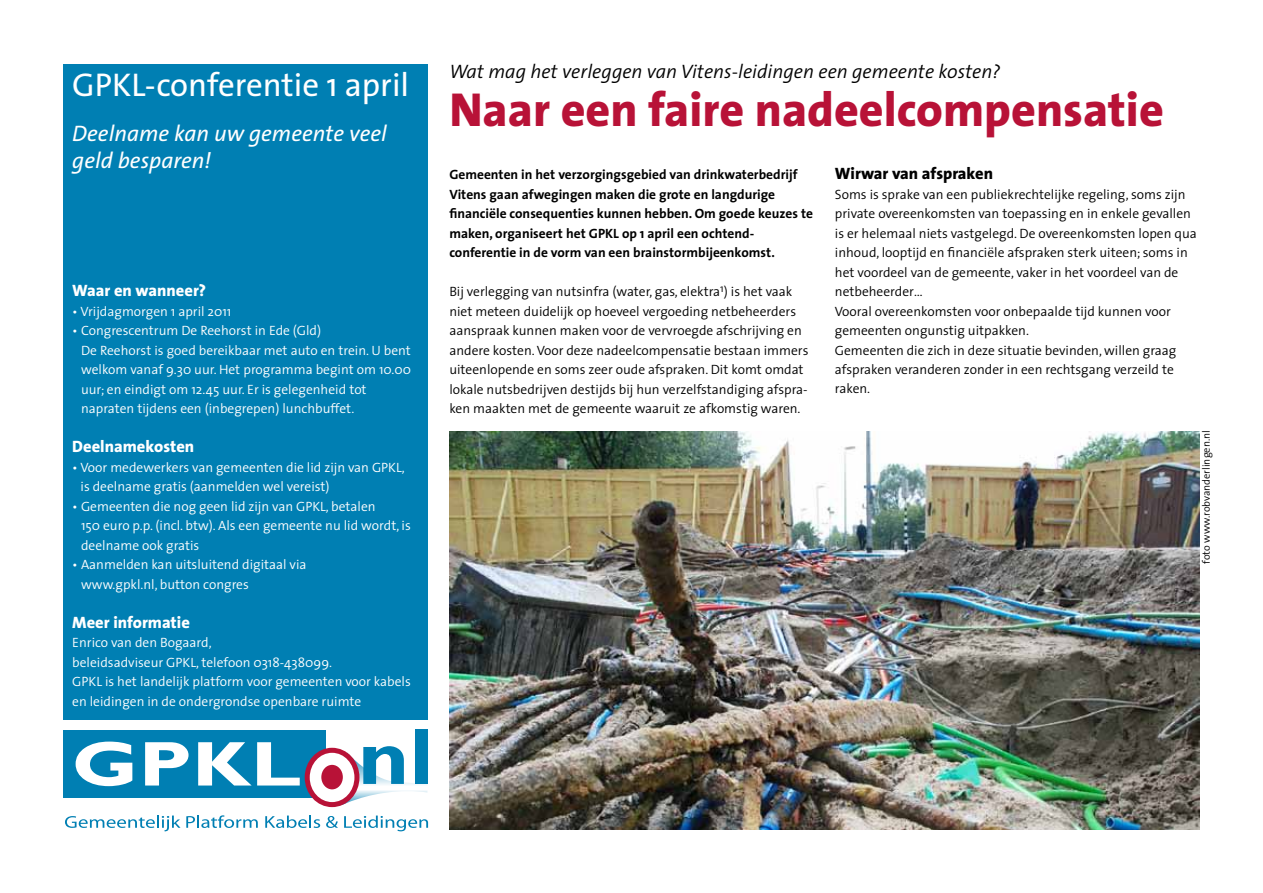
<style>
.page{position:relative;width:1263px;height:893px;background:#fff}
.page>*{position:absolute;margin:0;border:0;box-sizing:border-box;transform-origin:0 0}
.t1{font:800 48px "The Sans";color:#b81237}
.t2{font:33px "The Sans";color:#fff}
.t3{font:italic 22.5px/27px "The Sans";color:#fff}
.t4{font:italic 300 19.5px "The Sans";color:#000}
.t5{font:800 16.5px "The Sans";color:#fff}
.t6{font:800 16.5px "The Sans";color:#000}
.t7{font:300 13.5px/19.5px "The Sans";color:#000}
.t8{font:300 13.5px/19.5px "The Sans";color:#fff}
.t9{font:700 13.5px/19.5px "The Sans";color:#000}
.t10{font:300 10.5px "The Sans";color:#000}
</style>
<div class="page">
<div style="left:64px;top:730px;width:262px;height:68px;background:#007fb3"></div>
<svg style="left:76px;top:742px;width:56px;height:44px"></svg>
<svg style="left:145px;top:742px;width:44px;height:43px"></svg>
<svg style="left:198px;top:742px;width:102px;height:43px"></svg>
<svg style="left:307px;top:750px;width:50px;height:55px"></svg>
<div style="left:305px;top:748px;width:54px;height:59px;border:5px solid #b81237;border-radius:50%"></div>
<div style="left:319px;top:762px;width:26px;height:30px;background:#b81237;border-radius:50%"></div>
<div style="left:316px;top:760px;width:32px;height:34px;border:5px solid #fff;border-radius:50%"></div>
<svg style="left:341px;top:746px;width:87px;height:59px"></svg>
<div style="left:415px;top:729px;width:12px;height:55px;background:#007fb3"></div>
<svg style="left:65px;top:815px;width:115px;height:16px"></svg>
<svg style="left:186px;top:815px;width:72px;height:13px"></svg>
<svg style="left:265px;top:815px;width:55px;height:13px"></svg>
<svg style="left:326px;top:816px;width:12px;height:12px"></svg>
<svg style="left:344px;top:815px;width:84px;height:16px"></svg>
<div style="left:64px;top:64px;width:364px;height:656px;background:#007fb3"></div>
<img style="left:449px;top:431px;width:750px;height:398px">
<h2 class="t2" style="left:72px;top:58px;width:338px">GPKL-conferentie 1 april</h2>
<h3 class="t3" style="left:72px;top:120px;width:316px">Deelname kan uw gemeente veel geld besparen!</h3>
<p class="t5" style="left:72px;top:277px;width:135px">Waar en wanneer?</p>
<p class="t8" style="left:72px;top:301px;width:161px">• Vrijdagmorgen 1 april 2011</p>
<p class="t8" style="left:81px;top:320px;width:331px;text-indent:-9px">• Congrescentrum De Reehorst in Ede (Gld)<br>De Reehorst is goed bereikbaar met auto en trein. U bent welkom vanaf 9.30 uur. Het programma begint om 10.00 uur; en eindigt om 12.45 uur. Er is gelegenheid tot napraten tijdens een (inbegrepen) lunchbuffet.</p>
<p class="t5" style="left:72px;top:433px;width:124px">Deelnamekosten</p>
<p class="t8" style="left:81px;top:457px;width:326px;text-indent:-8px">• Voor medewerkers van gemeenten die lid zijn van GPKL, is deelname gratis (aanmelden wel vereist)</p>
<p class="t8" style="left:81px;top:496px;width:331px;text-indent:-9px">• Gemeenten die nog geen lid zijn van GPKL, betalen<br>150 euro p.p. (incl. btw). Als een gemeente nu lid wordt, is deelname ook gratis</p>
<p class="t8" style="left:81px;top:554px;width:227px;text-indent:-9px">• Aanmelden kan uitsluitend digitaal via www.gpkl.nl, button congres</p>
<p class="t5" style="left:72px;top:608px;width:119px">Meer informatie</p>
<p class="t8" style="left:72px;top:632px;width:340px">Enrico van den Bogaard,<br>beleidsadviseur GPKL, telefoon 0318-438099.<br>GPKL is het landelijk platform voor gemeenten voor kabels en leidingen in de ondergrondse openbare ruimte</p>
<h3 class="t4" style="left:449px;top:56px;width:553px">Wat mag het verleggen van Vitens-leidingen een gemeente kosten?</h3>
<h1 class="t1" style="left:449px;top:70px;width:716px">Naar een faire nadeelcompensatie</h1>
<p class="t9" style="left:449px;top:164px;width:365px">Gemeenten in het verzorgingsgebied van drinkwaterbedrijf Vitens gaan afwegingen maken die grote en langdurige financiële consequenties kunnen hebben. Om goede keuzes te maken, organiseert het GPKL op 1 april een ochtend&shy;conferentie in de vorm van een brainstormbijeenkomst.</p>
<p class="t7" style="left:449px;top:281px;width:361px">Bij verlegging van nutsinfra (water, gas, elektra<sup>1</sup>) is het vaak niet meteen duidelijk op hoeveel vergoeding netbeheerders aanspraak kunnen maken voor de vervroegde afschrijving en andere kosten. Voor deze nadeelcompensatie bestaan immers uiteenlopende en soms zeer oude afspraken. Dit komt omdat lokale nutsbedrijven destijds bij hun verzelfstandiging afspra&shy;ken maakten met de gemeente waaruit ze afkomstig waren.</p>
<p class="t6" style="left:835px;top:160px;width:160px">Wirwar van afspraken</p>
<p class="t7" style="left:835px;top:184px;width:363px">Soms is sprake van een publiekrechtelijke regeling, soms zijn private overeenkomsten van toepassing en in enkele gevallen is er helemaal niets vastgelegd. De overeenkomsten lopen qua inhoud, looptijd en financiële afspraken sterk uiteen; soms in het voordeel van de gemeente, vaker in het voordeel van de netbeheerder…<br>Vooral overeenkomsten voor onbepaalde tijd kunnen voor gemeenten ongunstig uitpakken.<br>Gemeenten die zich in deze situatie bevinden, willen graag afspraken veranderen zonder in een rechtsgang verzeild te raken.</p>
<p class="t10" style="left:1198px;top:564px;width:135px;rotate:-90deg">foto www.robvanderlingen.nl</p>
</div>
